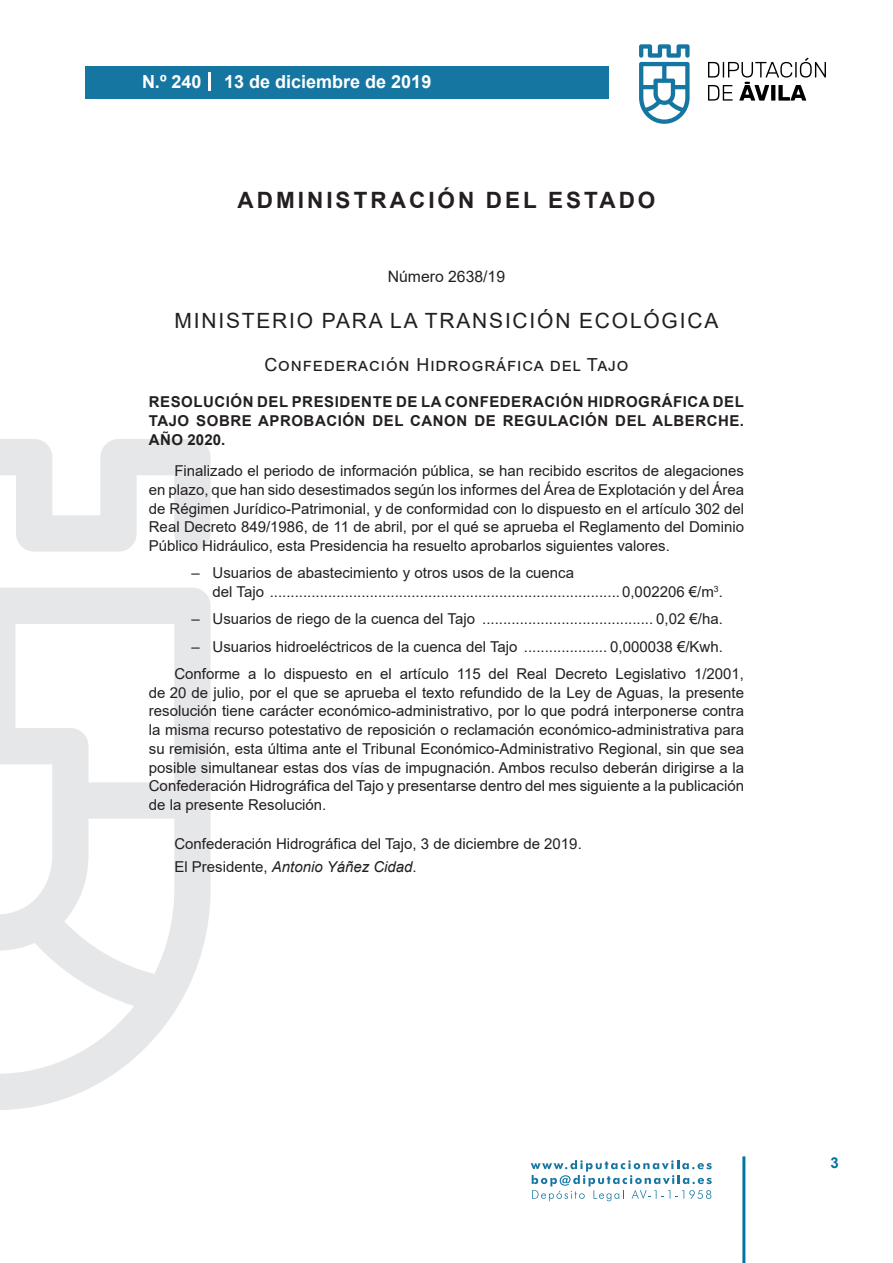
<style>
.page{position:relative;width:893px;height:1263px;background:#fff}
.page>*{position:absolute;margin:0;border:0;box-sizing:border-box;transform-origin:0 0}
.t1{font:700 22.5px "Arial";letter-spacing:.135em;color:#231f20}
.t2{font:21px "Arial";letter-spacing:.085em;color:#231f20}
.t3{font:18px "Arial";letter-spacing:.05em;color:#231f20}
.t4{font:700 18px "Arial";color:#fff}
.t5{font:15.75px "Arial";color:#231f20}
.t6{font:15px/18.8px "Arial";color:#231f20;text-align:justify}
.t7{font:700 15px/18.8px "Arial";letter-spacing:.035em;color:#231f20;text-align:justify}
.t8{font:700 15px "Arial";color:#04739f}
.s1{font-style:italic}
</style>
<div class="page">
<svg style="left:531px;top:1160px;width:181px;height:41px"></svg>
<div style="left:85px;top:66px;width:523px;height:33px;background:#1676a2"></div>
<svg style="left:639px;top:44px;width:51px;height:80px"></svg>
<svg style="left:708px;top:58px;width:118px;height:43px"></svg>
<hr style="left:742px;top:1156px;width:3px;height:107px;background:#04739f">
<svg style="left:208px;top:72px;width:2px;height:18px"></svg>
<svg style="left:0;top:439px;width:211px;height:671px"></svg>
<p class="t4" style="left:142px;top:69px;width:61px">N.º 240</p>
<p class="t4" style="left:224px;top:69px;width:209px">13 de diciembre de 2019</p>
<h1 class="t1" style="left:237px;top:184px;width:419px">ADMINISTRACIÓN DEL ESTADO</h1>
<p class="t5" style="left:388px;top:266px;width:119px">Número 2638/19</p>
<h2 class="t2" style="left:175px;top:307px;width:545px">MINISTERIO PARA LA TRANSICIÓN ECOLÓGICA</h2>
<p class="t3" style="left:264px;top:352px;width:366px">Confederación Hidrográfica del Tajo</p>
<p class="t7" style="left:149px;top:392px;width:597px">RESOLUCIÓN DEL PRESIDENTE DE LA CONFEDERACIÓN HIDROGRÁFICA DEL TAJO SOBRE APROBACIÓN DEL CANON DE REGULACIÓN DEL ALBERCHE.<br>AÑO 2020.</p>
<p class="t6" style="left:149px;top:461px;width:597px;text-indent:26px">Finalizado el periodo de información pública, se han recibido escritos de alegaciones en plazo, que han sido desestimados según los informes del Área de Explotación y del Área de Régimen Jurídico-Patrimonial, y de conformidad con lo dispuesto en el artículo 302 del Real Decreto 849/1986, de 11 de abril, por el qué se aprueba el Reglamento del Dominio Público Hidráulico, esta Presidencia ha resuelto aprobarlos siguientes valores.</p>
<p class="t6" style="left:213px;top:563px;width:512px;text-indent:-21px">– Usuarios de abastecimiento y otros usos de la cuenca<br>del Tajo .................................................................................... 0,002206 €/m<sup>3</sup>.</p>
<p class="t6" style="left:191px;top:609px;width:533px">– Usuarios de riego de la cuenca del Tajo ......................................... 0,02 €/ha.</p>
<p class="t6" style="left:174px;top:632px;width:571px;line-height:27.3px;text-align:center">– Usuarios hidroeléctricos de la cuenca del Tajo .................... 0,000038 €/Kwh.<br>Conforme a lo dispuesto en el artículo 115 del Real Decreto Legislativo 1/2001,</p>
<p class="t6" style="left:149px;top:683px;width:597px">de 20 de julio, por el que se aprueba el texto refundido de la Ley de Aguas, la presente resolución tiene carácter económico-administrativo, por lo que podrá interponerse contra la misma recurso potestativo de reposición o reclamación económico-administrativa para su remisión, esta última ante el Tribunal Económico-Administrativo Regional, sin que sea posible simultanear estas dos vías de impugnación. Ambos reculso deberán dirigirse a la Confederación Hidrográfica del Tajo y presentarse dentro del mes siguiente a la publicación de la presente Resolución.</p>
<p class="t6" style="left:174px;top:833px;width:409px;line-height:22.2px">Confederación Hidrográfica del Tajo, 3 de diciembre de 2019.<br>El Presidente, <span class="s1">Antonio Yáñez Cidad</span>.</p>
<p class="t8" style="left:831px;top:1152px;width:10px">3</p>
</div>
